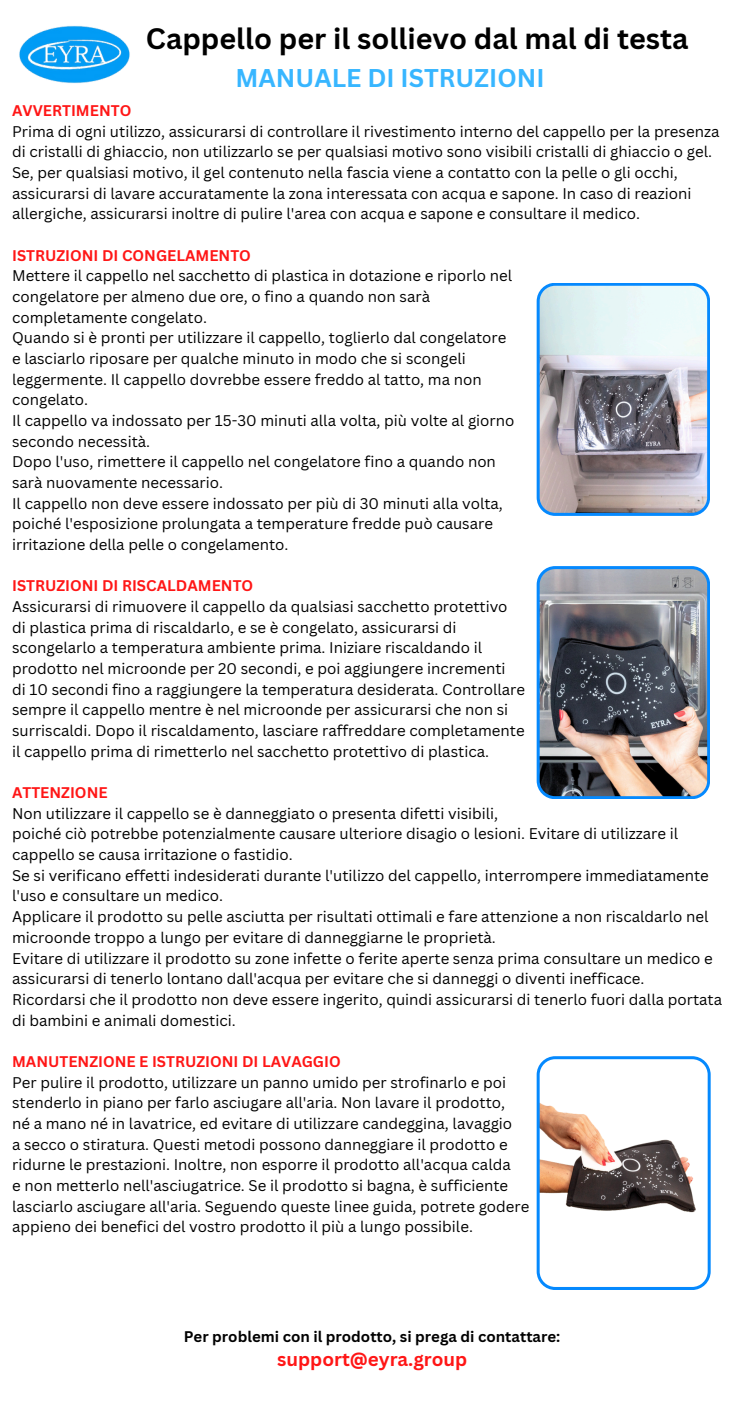
<style>
.page{position:relative;width:745px;height:1418px;background:#fff}
.page>*{position:absolute;margin:0;border:0;box-sizing:border-box;transform-origin:0 0}
.t1{font:700 28.75px "Canva Sans";color:#000}
.t2{font:700 25px "Canva Sans";color:#38b6ff}
.t3{font:700 18.75px "Canva Sans";color:#ff1616}
.t4{font:15px/20.6px "Canva Sans";color:#000}
.t5{font:700 15px "Canva Sans";color:#ff1616}
.t6{font:700 15px "Canva Sans";color:#000}
</style>
<div class="page">
<svg style="left:536px;top:283px;width:174px;height:233px;background:#aeb4be"></svg>
<img style="left:536px;top:566px;width:174px;height:233px">
<svg style="left:536px;top:1056px;width:174px;height:233px"></svg>
<img style="left:19px;top:25px;width:111px;height:59px">
<p class="t1" style="left:146px;top:18px;width:544px">Cappello per il sollievo dal mal di testa</p>
<p class="t2" style="left:235px;top:61px;width:310px">MANUALE DI ISTRUZIONI</p>
<p class="t5" style="left:12px;top:100px;width:121px">AVVERTIMENTO</p>
<h1 class="t4" style="left:12px;top:120px;width:708px">Prima di ogni utilizzo, assicurarsi di controllare il rivestimento interno del cappello per la presenza di cristalli di ghiaccio, non utilizzarlo se per qualsiasi motivo sono visibili cristalli di ghiaccio o gel.<br>Se, per qualsiasi motivo, il gel contenuto nella fascia viene a contatto con la pelle o gli occhi, assicurarsi di lavare accuratamente la zona interessata con acqua e sapone. In caso di reazioni allergiche, assicurarsi inoltre di pulire l'area con acqua e sapone e consultare il medico.</h1>
<h2 class="t5" style="left:12px;top:244px;width:240px">ISTRUZIONI DI CONGELAMENTO</h2>
<p class="t4" style="left:12px;top:265px;width:501px">Mettere il cappello nel sacchetto di plastica in dotazione e riporlo nel</p>
<p class="t4" style="left:12px;top:286px;width:419px">congelatore per almeno due ore, o fino a quando non sarà</p>
<p class="t4" style="left:12px;top:306px;width:196px">completamente congelato.</p>
<p class="t4" style="left:12px;top:327px;width:496px">Quando si è pronti per utilizzare il cappello, toglierlo dal congelatore</p>
<p class="t4" style="left:12px;top:348px;width:455px">e lasciarlo riposare per qualche minuto in modo che si scongeli</p>
<p class="t4" style="left:12px;top:368px;width:471px">leggermente. Il cappello dovrebbe essere freddo al tatto, ma non</p>
<p class="t4" style="left:12px;top:389px;width:78px">congelato.</p>
<p class="t4" style="left:12px;top:410px;width:503px">Il cappello va indossato per 15-30 minuti alla volta, più volte al giorno</p>
<p class="t4" style="left:12px;top:430px;width:140px">secondo necessità.</p>
<p class="t4" style="left:12px;top:451px;width:485px">Dopo l'uso, rimettere il cappello nel congelatore fino a quando non</p>
<p class="t4" style="left:12px;top:472px;width:212px">sarà nuovamente necessario.</p>
<p class="t4" style="left:12px;top:492px;width:492px">Il cappello non deve essere indossato per più di 30 minuti alla volta,</p>
<p class="t4" style="left:12px;top:513px;width:482px">poiché l'esposizione prolungata a temperature fredde può causare</p>
<p class="t4" style="left:12px;top:534px;width:278px">irritazione della pelle o congelamento.</p>
<p class="t5" style="left:12px;top:575px;width:242px">ISTRUZIONI DI RISCALDAMENTO</p>
<p class="t4" style="left:12px;top:596px;width:497px">Assicurarsi di rimuovere il cappello da qualsiasi sacchetto protettivo</p>
<p class="t4" style="left:12px;top:616px;width:446px">di plastica prima di riscaldarlo, e se è congelato, assicurarsi di</p>
<p class="t4" style="left:12px;top:637px;width:471px">scongelarlo a temperatura ambiente prima. Iniziare riscaldando il</p>
<p class="t4" style="left:12px;top:658px;width:495px">prodotto nel microonde per 20 secondi, e poi aggiungere incrementi</p>
<p class="t4" style="left:12px;top:678px;width:514px">di 10 secondi fino a raggiungere la temperatura desiderata. Controllare</p>
<p class="t4" style="left:12px;top:699px;width:497px">sempre il cappello mentre è nel microonde per assicurarsi che non si</p>
<p class="t4" style="left:12px;top:720px;width:514px">surriscaldi. Dopo il riscaldamento, lasciare raffreddare completamente</p>
<p class="t4" style="left:12px;top:740px;width:478px">il cappello prima di rimetterlo nel sacchetto protettivo di plastica.</p>
<p class="t5" style="left:12px;top:782px;width:97px">ATTENZIONE</p>
<p class="t4" style="left:12px;top:802px;width:487px">Non utilizzare il cappello se è danneggiato o presenta difetti visibili,</p>
<p class="t4" style="left:12px;top:823px;width:667px">poiché ciò potrebbe potenzialmente causare ulteriore disagio o lesioni. Evitare di utilizzare il cappello se causa irritazione o fastidio.</p>
<p class="t4" style="left:12px;top:864px;width:698px">Se si verificano effetti indesiderati durante l'utilizzo del cappello, interrompere immediatamente l'uso e consultare un medico.</p>
<p class="t4" style="left:12px;top:906px;width:697px">Applicare il prodotto su pelle asciutta per risultati ottimali e fare attenzione a non riscaldarlo nel microonde troppo a lungo per evitare di danneggiarne le proprietà.</p>
<p class="t4" style="left:12px;top:947px;width:702px">Evitare di utilizzare il prodotto su zone infette o ferite aperte senza prima consultare un medico e assicurarsi di tenerlo lontano dall'acqua per evitare che si danneggi o diventi inefficace.</p>
<p class="t4" style="left:12px;top:988px;width:711px">Ricordarsi che il prodotto non deve essere ingerito, quindi assicurarsi di tenerlo fuori dalla portata di bambini e animali domestici.</p>
<p class="t5" style="left:12px;top:1050px;width:330px">MANUTENZIONE E ISTRUZIONI DI LAVAGGIO</p>
<p class="t4" style="left:12px;top:1071px;width:495px">Per pulire il prodotto, utilizzare un panno umido per strofinarlo e poi</p>
<p class="t4" style="left:12px;top:1092px;width:494px">stenderlo in piano per farlo asciugare all'aria. Non lavare il prodotto,</p>
<p class="t4" style="left:12px;top:1112px;width:501px">né a mano né in lavatrice, ed evitare di utilizzare candeggina, lavaggio</p>
<p class="t4" style="left:12px;top:1133px;width:497px">a secco o stiratura. Questi metodi possono danneggiare il prodotto e</p>
<p class="t4" style="left:12px;top:1154px;width:500px">ridurne le prestazioni. Inoltre, non esporre il prodotto all'acqua calda</p>
<p class="t4" style="left:12px;top:1174px;width:497px">e non metterlo nell'asciugatrice. Se il prodotto si bagna, è sufficiente</p>
<p class="t4" style="left:12px;top:1195px;width:518px">lasciarlo asciugare all'aria. Seguendo queste linee guida, potrete godere</p>
<p class="t4" style="left:12px;top:1216px;width:462px">appieno dei benefici del vostro prodotto il più a lungo possibile.</p>
<h3 class="t6" style="left:184px;top:1325px;width:378px">Per problemi con il prodotto, si prega di contattare:</h3>
<h3 class="t3" style="left:277px;top:1346px;width:191px">support@eyra.group</h3>
</div>
